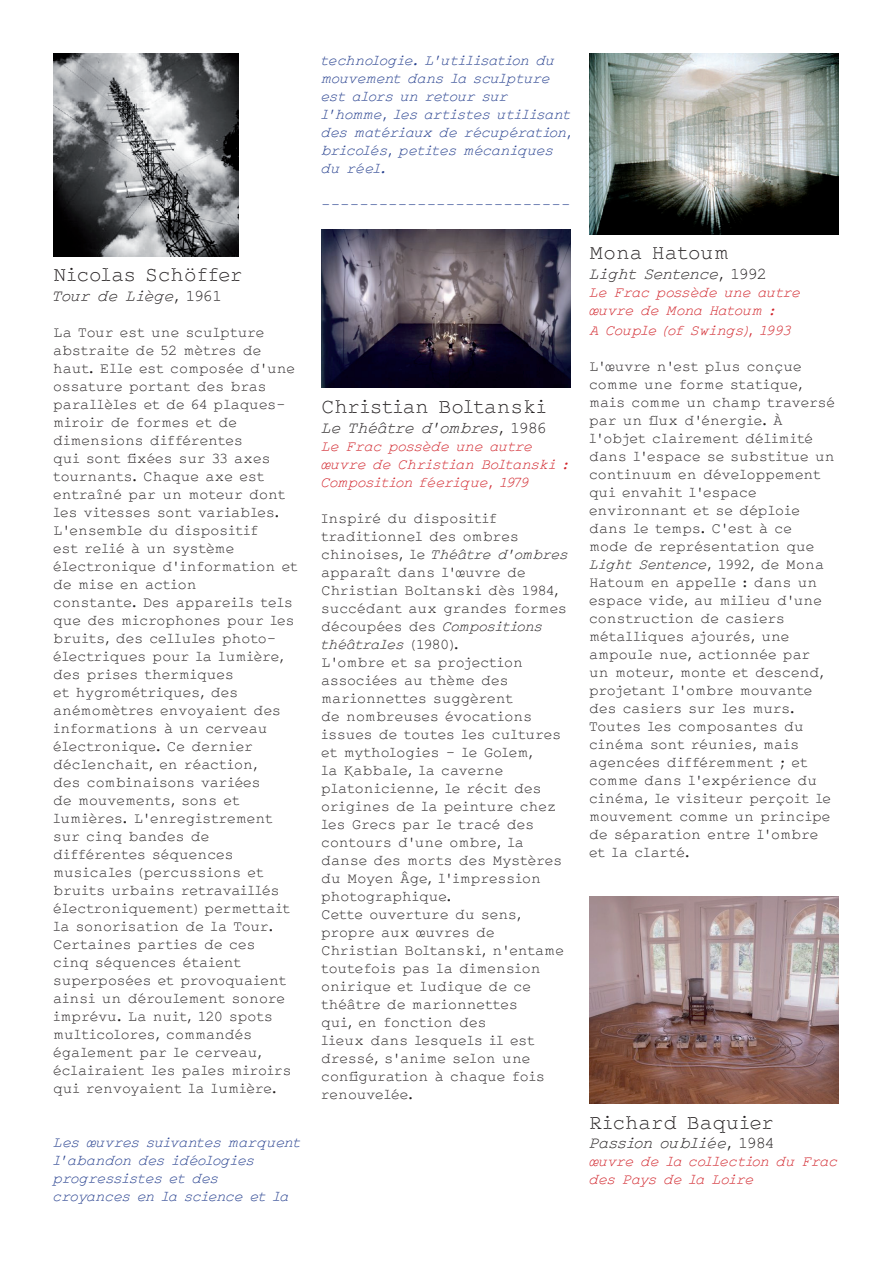
<style>
.page{position:relative;width:893px;height:1263px;background:#fff}
.page>*{position:absolute;margin:0;border:0;box-sizing:border-box;transform-origin:0 0}
.t1{font:21px "Frac Ki";color:#231f20}
.t2{font:italic 16.5px "Frac Ki";color:#231f20}
.t3{font:italic 16.5px "Frac Ki";letter-spacing:-.02em;color:#231f20}
.t4{font:15px/18px "Frac Ki";color:#231f20}
.t5{font:italic 15px/18px "Frac Ki";color:#253f8e}
.t6{font:italic 15px/18px "Frac Ki";color:#d1232a}
.t7{font:italic 15px/18px "Frac Ki";letter-spacing:-.02em;color:#d1232a}
.t8{font:15px "Frac Ki";color:#253f8e}
.s1{font-style:normal}
.s2{font-style:italic}
</style>
<div class="page">
<img style="left:53px;top:54px;width:185px;height:202px">
<img style="left:321px;top:230px;width:249px;height:158px">
<img style="left:589px;top:54px;width:249px;height:180px">
<img style="left:589px;top:896px;width:249px;height:207px">
<h1 class="t1" style="left:53px;top:265px;width:191px">Nicolas Schöffer</h1>
<p class="t2" style="left:53px;top:288px;width:170px">Tour de Liège<span class="s1">, 1961</span></p>
<p class="t4" style="left:53px;top:324px;width:246px">La Tour est une sculpture abstraite de 52 mètres de haut. Elle est composée d’une ossature portant des bras parallèles et de 64 plaques&shy;miroir de formes et de dimensions différentes<br>qui sont fixées sur 33 axes tournants. Chaque axe est entraîné par un moteur dont les vitesses sont variables.<br>L’ensemble du dispositif<br>est relié à un système électronique d’information et de mise en action<br>constante. Des appareils tels que des microphones pour les bruits, des cellules photo&shy;électriques pour la lumière, des prises thermiques<br>et hygrométriques, des anémomètres envoyaient des informations à un cerveau électronique. Ce dernier déclenchait, en réaction,<br>des combinaisons variées<br>de mouvements, sons et lumières. L’enregistrement sur cinq bandes de différentes séquences musicales (percussions et bruits urbains retravaillés électroniquement) permettait la sonorisation de la Tour.<br>Certaines parties de ces<br>cinq séquences étaient superposées et provoquaient ainsi un déroulement sonore imprévu. La nuit, 120 spots multicolores, commandés également par le cerveau, éclairaient les pales miroirs qui renvoyaient la lumière.</p>
<p class="t5" style="left:53px;top:1134px;width:249px">Les œuvres suivantes marquent l’abandon des idéologies progressistes et des<br>croyances en la science et la</p>
<p class="t5" style="left:321px;top:52px;width:251px">technologie. L’utilisation du mouvement dans la sculpture est alors un retour sur l’homme, les artistes utilisant des matériaux de récupération, bricolés, petites mécaniques du réel.</p>
<p class="t8" style="left:321px;top:197px;width:251px">--------------------------</p>
<h1 class="t1" style="left:321px;top:396px;width:227px">Christian Boltanski</h1>
<p class="t3" style="left:321px;top:420px;width:227px">Le Théâtre d’ombres<span class="s1">, 1986</span></p>
<p class="t6" style="left:321px;top:438px;width:249px">Le Frac possède une autre œuvre de Christian Boltanski :<br>Composition féerique, 1979</p>
<p class="t4" style="left:321px;top:510px;width:249px">Inspiré du dispositif traditionnel des ombres chinoises, le <span class="s2">Théâtre d’ombres </span>apparaît dans l’œuvre de<br>Christian Boltanski dès 1984, succédant aux grandes formes découpées des <span class="s2">Compositions théâtrales</span> (1980).<br>L’ombre et sa projection associées au thème des marionnettes suggèrent<br>de nombreuses évocations issues de toutes les cultures et mythologies - le Golem,<br>la Kabbale, la caverne platonicienne, le récit des origines de la peinture chez les Grecs par le tracé des contours d’une ombre, la danse des morts des Mystères du Moyen Âge, l’impression photographique.<br>Cette ouverture du sens, propre aux œuvres de<br>Christian Boltanski, n’entame toutefois pas la dimension onirique et ludique de ce théâtre de marionnettes<br>qui, en fonction des<br>lieux dans lesquels il est dressé, s’anime selon une configuration à chaque fois renouvelée.</p>
<h1 class="t1" style="left:589px;top:243px;width:142px">Mona Hatoum</h1>
<p class="t2" style="left:589px;top:266px;width:179px">Light Sentence<span class="s1">, 1992</span></p>
<p class="t6" style="left:589px;top:284px;width:213px">Le Frac possède une autre œuvre de Mona Hatoum :</p>
<p class="t6" style="left:589px;top:322px;width:204px">A Couple (of Swings), 1993</p>
<p class="t4" style="left:589px;top:358px;width:248px">L’œuvre n’est plus conçue comme une forme statique, mais comme un champ traversé par un flux d’énergie. À l’objet clairement délimité dans l’espace se substitue un continuum en développement qui envahit l’espace environnant et se déploie dans le temps. C’est à ce<br>mode de représentation que<br><span class="s2">Light Sentence</span>, 1992, de Mona<br>Hatoum en appelle : dans un espace vide, au milieu d’une construction de casiers métalliques ajourés, une ampoule nue, actionnée par<br>un moteur, monte et descend, projetant l’ombre mouvante des casiers sur les murs.<br>Toutes les composantes du cinéma sont réunies, mais agencées différemment ; et comme dans l’expérience du cinéma, le visiteur perçoit le mouvement comme un principe de séparation entre l’ombre et la clarté.</p>
<h1 class="t1" style="left:589px;top:1112px;width:186px">Richard Baquier</h1>
<p class="t2" style="left:589px;top:1135px;width:186px">Passion oubliée, <span class="s1">1984</span></p>
<p class="t7" style="left:589px;top:1153px;width:250px">œuvre de la collection du Frac des Pays de la Loire</p>
</div>
